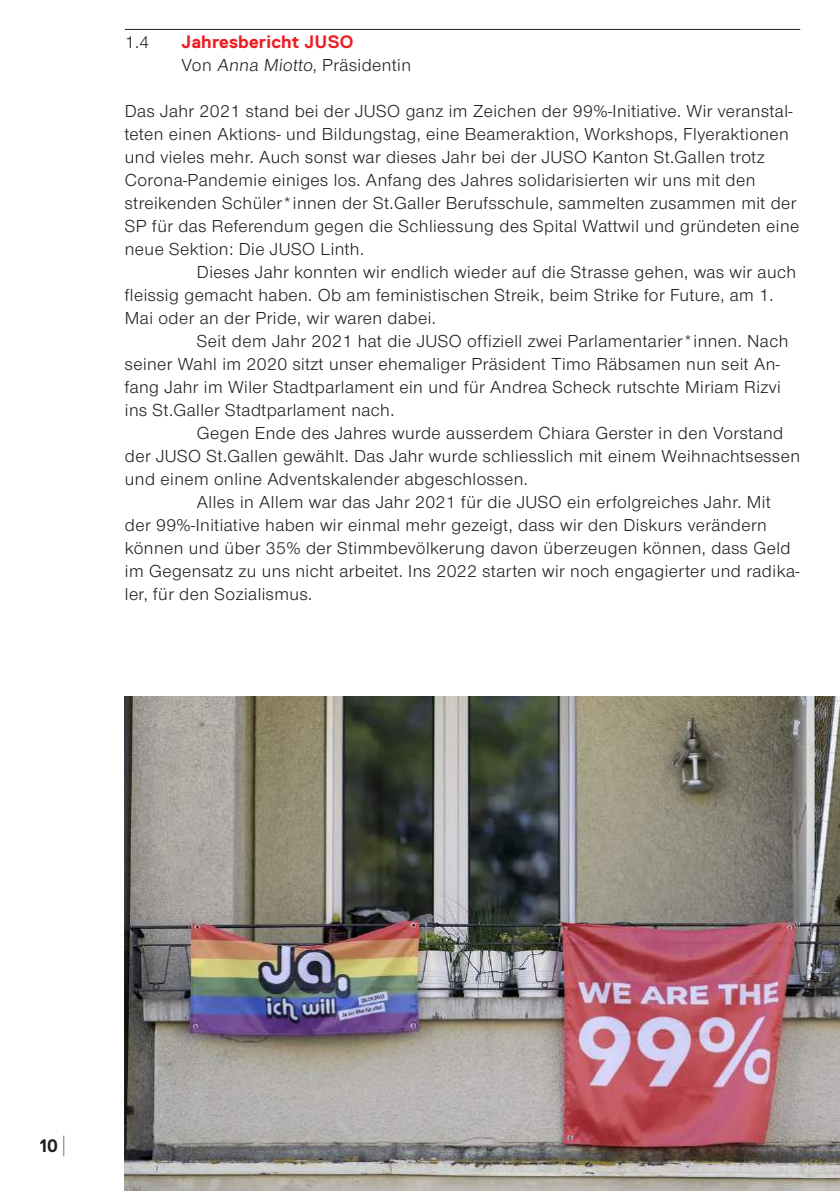
<style>
.page{position:relative;width:840px;height:1191px;background:#fff}
.page>*{position:absolute;margin:0;border:0;box-sizing:border-box;transform-origin:0 0}
.t1{font:18px/23px "Nimbus San Nov";letter-spacing:.025em;color:#231f20}
.t2{font:700 18px "Replica";letter-spacing:.01em;color:#ee1d23}
.t3{font:700 18px "Replica";color:#231f20}
.s1{font-family:"Helvetica Neue";font-weight:900;font-stretch:condensed;font-size:28px}
</style>
<div class="page">
<hr style="left:125px;top:29px;width:674px;height:1px;background:#231f20">
<img style="left:124px;top:696px;width:715px;height:495px">
<p class="t1" style="left:125px;top:30px;width:26px">1.4</p>
<p class="t2" style="left:181px;top:31px;width:173px">Jahresbericht JUSO</p>
<p class="t1" style="left:181px;top:53px;width:231px">Von Anna Miotto, Präsidentin</p>
<p class="t1" style="left:125px;top:99px;width:675px">Das Jahr 2021 stand bei der JUSO ganz im Zeichen der 99%-Initiative. Wir veranstal&shy;teten einen Aktions- und Bildungstag, eine Beameraktion, Workshops, Flyeraktionen und vieles mehr. Auch sonst war dieses Jahr bei der JUSO Kanton St.Gallen trotz Corona-Pandemie einiges los. Anfang des Jahres solidarisierten wir uns mit den streikenden Schüler*innen der St.Galler Berufsschule, sammelten zusammen mit der SP für das Referendum gegen die Schliessung des Spital Wattwil und gründeten eine neue Sektion: Die JUSO Linth.</p>
<p class="t1" style="left:125px;top:260px;width:672px;text-indent:72px">Dieses Jahr konnten wir endlich wieder auf die Strasse gehen, was wir auch fleissig gemacht haben. Ob am feministischen Streik, beim Strike for Future, am 1.<br>Mai oder an der Pride, wir waren dabei.</p>
<p class="t1" style="left:125px;top:329px;width:664px;text-indent:72px">Seit dem Jahr 2021 hat die JUSO offiziell zwei Parlamentarier*innen. Nach seiner Wahl im 2020 sitzt unser ehemaliger Präsident Timo Räbsamen nun seit An&shy;fang Jahr im Wiler Stadtparlament ein und für Andrea Scheck rutschte Miriam Rizvi ins St.Galler Stadtparlament nach.</p>
<p class="t1" style="left:197px;top:421px;width:587px">Gegen Ende des Jahres wurde ausserdem Chiara Gerster in den Vorstand</p>
<p class="t1" style="left:125px;top:444px;width:676px">der JUSO St.Gallen gewählt. Das Jahr wurde schliesslich mit einem Weihnachtsessen</p>
<p class="t1" style="left:125px;top:467px;width:404px">und einem online Adventskalender abgeschlossen.</p>
<p class="t1" style="left:197px;top:490px;width:575px">Alles in Allem war das Jahr 2021 für die JUSO ein erfolgreiches Jahr. Mit</p>
<p class="t1" style="left:125px;top:513px;width:643px">der 99%-Initiative haben wir einmal mehr gezeigt, dass wir den Diskurs verändern</p>
<p class="t1" style="left:125px;top:536px;width:667px">können und über 35% der Stimmbevölkerung davon überzeugen können, dass Geld</p>
<p class="t1" style="left:125px;top:559px;width:675px">im Gegensatz zu uns nicht arbeitet. Ins 2022 starten wir noch engagierter und radika-</p>
<p class="t1" style="left:125px;top:582px;width:189px">ler, für den Sozialismus.</p>
<p class="t3" style="left:40px;top:1135px;width:29px">10<span class="s1">|</span></p>
</div>
